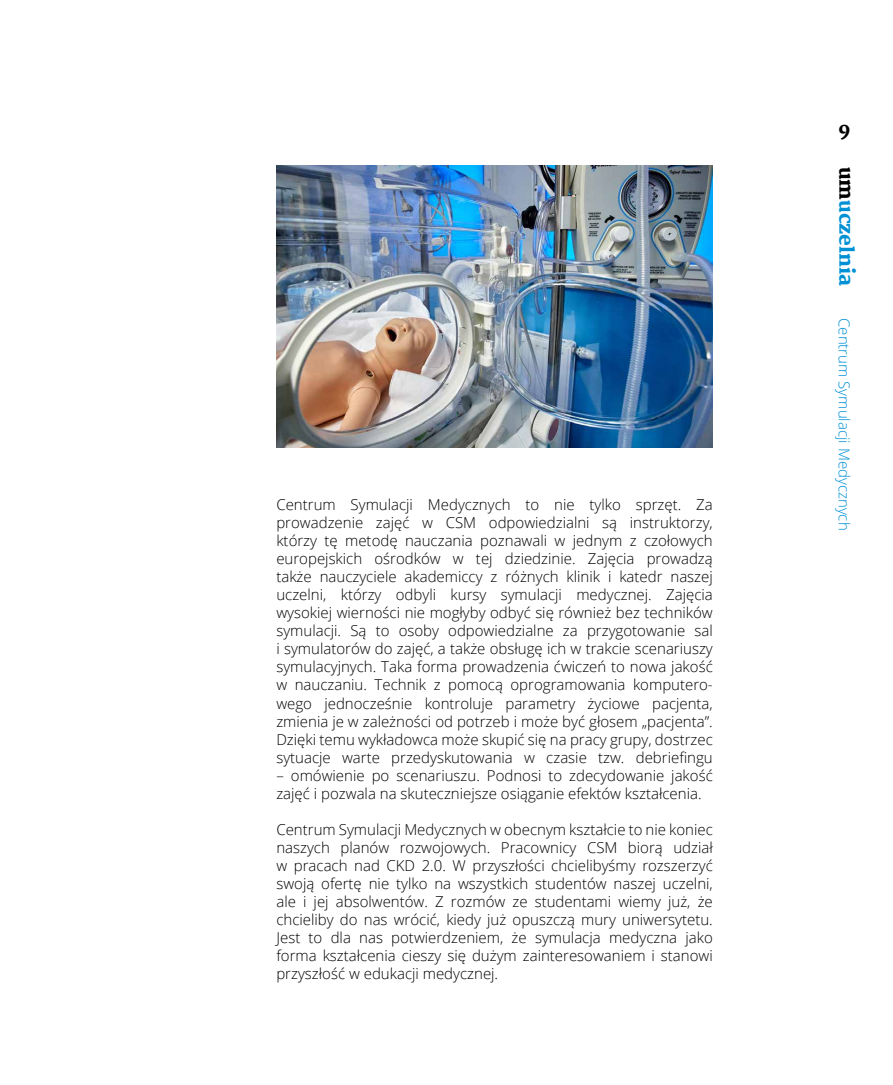
<style>
.page{position:relative;width:893px;height:1085px;background:#fff}
.page>*{position:absolute;margin:0;border:0;box-sizing:border-box;transform-origin:0 0}
.t1{font:800 19.5px "Merriweather";color:#0091d5}
.t2{font:800 18.45px "Merriweather";color:#000}
.t3{font:300 15px/18px "Open Sans";color:#000;text-align:justify}
.t4{font:300 15px "Open Sans";color:#0091d5}
.s1{color:#000}
</style>
<div class="page">
<img style="left:276px;top:166px;width:437px;height:281px">
<p class="t3" style="left:276px;top:495px;width:438px">Centrum Symulacji Medycznych to nie tylko sprzęt. Za prowadzenie zajęć w CSM odpowiedzialni są instruktorzy, którzy tę metodę nauczania poznawali w jednym z czołowych europejskich ośrodków w tej dziedzinie. Zajęcia prowadzą także nauczyciele akademiccy z różnych klinik i katedr naszej uczelni, którzy odbyli kursy symulacji medycznej. Zajęcia wysokiej wierności nie mogłyby odbyć się również bez techników symulacji. Są to osoby odpowiedzialne za przygotowanie sal i symulatorów do zajęć, a także obsługę ich w trakcie scenariuszy symulacyjnych. Taka forma prowadzenia ćwiczeń to nowa jakość w nauczaniu. Technik z pomocą oprogramowania komputero&shy;wego jednocześnie kontroluje parametry życiowe pacjenta, zmienia je w zależności od potrzeb i może być głosem „pacjenta”.<br>Dzięki temu wykładowca może skupić się na pracy grupy, dostrzec sytuacje warte przedyskutowania w czasie tzw. debriefingu</p>
<p class="t3" style="left:276px;top:765px;width:438px">– omówienie po scenariuszu. Podnosi to zdecydowanie jakość zajęć i pozwala na skuteczniejsze osiąganie efektów kształcenia.</p>
<p class="t3" style="left:276px;top:819px;width:438px">Centrum Symulacji Medycznych w obecnym kształcie to nie koniec naszych planów rozwojowych. Pracownicy CSM biorą udział w pracach nad CKD 2.0. W przyszłości chcielibyśmy rozszerzyć swoją ofertę nie tylko na wszystkich studentów naszej uczelni, ale i jej absolwentów. Z rozmów ze studentami wiemy już, że chcieliby do nas wrócić, kiedy już opuszczą mury uniwersytetu.<br>Jest to dla nas potwierdzeniem, że symulacja medyczna jako forma kształcenia cieszy się dużym zainteresowaniem i stanowi przyszłość w edukacji medycznej.</p>
<p class="t2" style="left:838px;top:119px;width:14px">9</p>
<h1 class="t1" style="left:858px;top:166px;width:121px;rotate:90deg"><span class="s1">um</span>uczelnia</h1>
<p class="t4" style="left:855px;top:318px;width:214px;rotate:90deg">Centrum Symulacji Medycznych</p>
</div>
